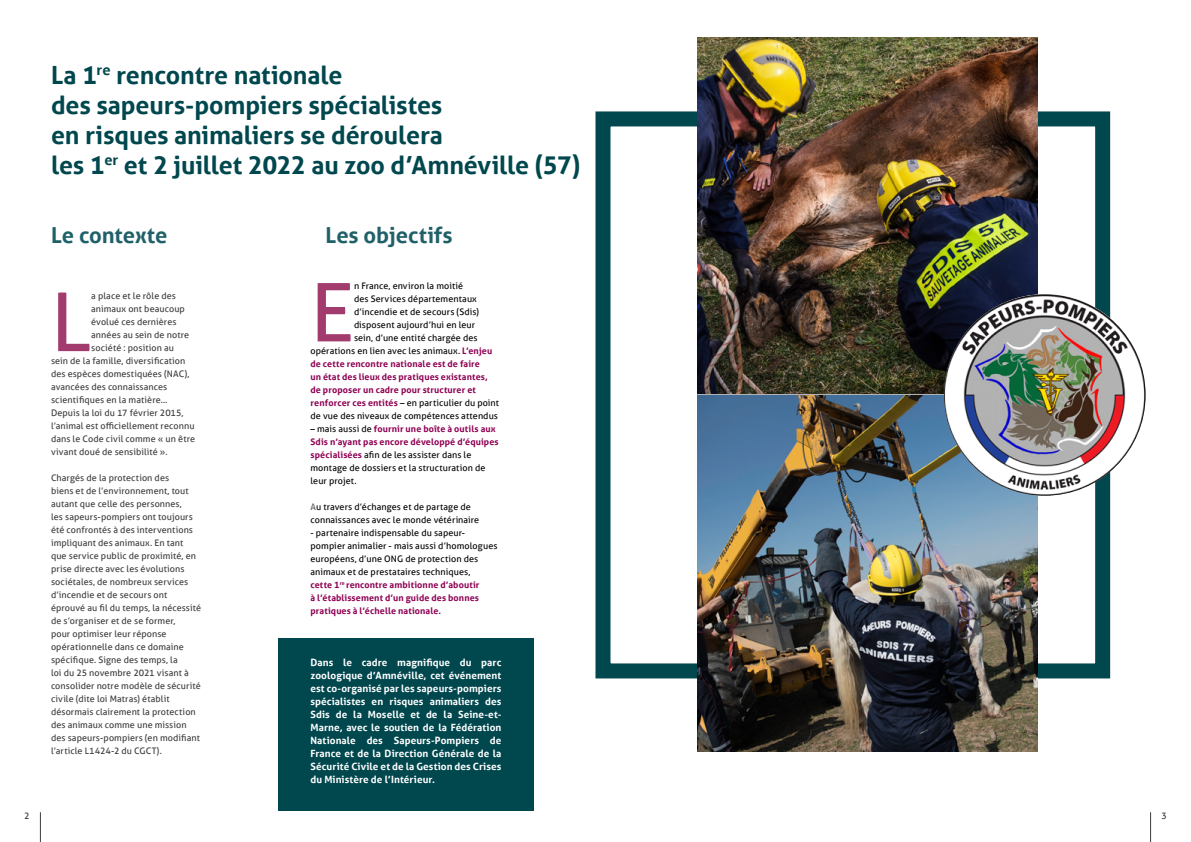
<style>
.page{position:relative;width:1191px;height:842px;background:#fff}
.page>*{position:absolute;margin:0;border:0;box-sizing:border-box;transform-origin:0 0}
.t1{font:81.1px "Aller";color:#a23c6f}
.t2{font:700 25px/30px "Aller";letter-spacing:-.005em;color:#00474e}
.t3{font:700 22px "Aller";letter-spacing:-.005em;color:#206169}
.t4{font:700 10px/13px "Aller";letter-spacing:.005em;color:#fff;text-align:justify}
.t5{font:9px/13px "Aller";letter-spacing:.01em;color:#3c3c3b}
.t6{font:9px/13px "Aller";letter-spacing:.01em;color:#000}
.t7{font:700 9px "Aller";letter-spacing:.01em;color:#8e0053}
.s1{font-weight:700;color:#8e0053}
.s2{color:#575756}
</style>
<div class="page">
<div style="left:278px;top:638px;width:255px;height:173px;background:#00474e"></div>
<div style="left:595px;top:111px;width:515px;height:567px;border:15px solid #00474e"></div>
<img style="left:697px;top:38px;width:340px;height:357px">
<img style="left:697px;top:395px;width:340px;height:357px">
<img style="left:944px;top:294px;width:201px;height:202px;border-radius:101px">
<hr style="left:1150px;top:812px;width:1px;height:30px;background:#3c3c3b">
<hr style="left:40px;top:812px;width:1px;height:30px;background:#3c3c3b">
<h2 class="t2" style="left:51px;top:60px;width:531px">La 1<sup>re</sup> rencontre nationale<br>des sapeurs-pompiers spécialistes<br>en risques animaliers se déroulera<br>les 1<sup>er</sup> et 2 juillet 2022 au zoo d’Amnéville (57)</h2>
<h3 class="t3" style="left:51px;top:222px;width:118px">Le contexte</h3>
<h1 class="t1" style="left:51px;top:273px;width:42px">L</h1>
<p class="t5" style="left:91px;top:289px;width:86px">a place et le rôle des</p>
<p class="t5" style="left:91px;top:302px;width:95px">animaux ont beaucoup</p>
<p class="t5" style="left:91px;top:315px;width:87px">évolué ces dernières</p>
<p class="t5" style="left:91px;top:328px;width:99px">années au sein de notre</p>
<p class="t5" style="left:91px;top:341px;width:84px">société : position au</p>
<p class="t5" style="left:51px;top:354px;width:136px">sein de la famille, diversification</p>
<p class="t5" style="left:51px;top:367px;width:140px">des espèces domestiquées (NAC),</p>
<p class="t5" style="left:51px;top:380px;width:118px">avancées des connaissances</p>
<p class="t5" style="left:51px;top:393px;width:118px">scientifiques en la matière…</p>
<p class="t5" style="left:51px;top:406px;width:134px">Depuis la loi du 17 février 2015,</p>
<p class="t5" style="left:51px;top:419px;width:145px">l’animal est officiellement reconnu</p>
<p class="t5" style="left:51px;top:432px;width:146px">dans le Code civil comme « un être</p>
<p class="t5" style="left:51px;top:445px;width:118px">vivant doué de sensibilité ».</p>
<p class="t5" style="left:51px;top:471px;width:152px">Chargés de la protection des<br>biens et de l’environnement, tout autant que celle des personnes,<br>les sapeurs-pompiers ont toujours été confrontés à des interventions impliquant des animaux. En tant que service public de proximité, en prise directe avec les évolutions sociétales, de nombreux services d’incendie et de secours ont éprouvé au fil du temps, la nécessité de s’organiser et de se former,<br>pour optimiser leur réponse opérationnelle dans ce domaine spécifique. Signe des temps, la<br>loi du 25 novembre 2021 visant à consolider notre modèle de sécurité civile (dite loi Matras) établit désormais clairement la protection des animaux comme une mission des sapeurs-pompiers (en modifiant l’article L1424-2 du CGCT).</p>
<h3 class="t3" style="left:326px;top:222px;width:129px">Les objectifs</h3>
<h1 class="t1" style="left:310px;top:263px;width:45px">E</h1>
<p class="t6" style="left:354px;top:280px;width:111px">n France, environ la moitié</p>
<p class="t6" style="left:354px;top:293px;width:124px">des Services départementaux</p>
<p class="t6" style="left:354px;top:306px;width:127px">d’incendie et de secours (Sdis)</p>
<p class="t6" style="left:354px;top:319px;width:123px">disposent aujourd’hui en leur</p>
<p class="t6" style="left:354px;top:332px;width:125px">sein, d’une entité chargée des</p>
<p class="t6" style="left:310px;top:345px;width:183px">opérations en lien avec les animaux. <span class="s1">L’enjeu</span></p>
<p class="t7" style="left:310px;top:359px;width:171px">de cette rencontre nationale est de faire</p>
<p class="t7" style="left:310px;top:372px;width:179px">un état des lieux des pratiques existantes,</p>
<p class="t7" style="left:310px;top:385px;width:167px">de proposer un cadre pour structurer et</p>
<p class="t6" style="left:310px;top:397px;width:190px"><span class="s1">renforcer ces entités</span> – en particulier du point</p>
<p class="t6" style="left:310px;top:410px;width:189px">de vue des niveaux de compétences attendus</p>
<p class="t6" style="left:310px;top:423px;width:190px">– mais aussi de <span class="s1">fournir une boîte à outils aux Sdis n’ayant pas encore développé d’équipes spécialisées</span> afin de les assister dans le montage de dossiers et la structuration de leur projet.</p>
<p class="t6" style="left:310px;top:501px;width:170px"><span class="s2">A</span>u travers d’échanges et de partage de connaissances avec le monde vétérinaire</p>
<p class="t6" style="left:310px;top:527px;width:188px">- partenaire indispensable du sapeur&shy;pompier animalier - mais aussi d’homologues européens, d’une ONG de protection des animaux et de prestataires techniques,<br><span class="s1">cette 1</span><sup>re</sup> <span class="s1">rencontre ambitionne d’aboutir<br>à l’établissement d’un guide des bonnes pratiques à l’échelle nationale.</span></p>
<p class="t4" style="left:310px;top:656px;width:192px">Dans le cadre magnifique du parc zoologique d’Amnéville, cet événement est co-organisé par les sapeurs-pompiers spécialistes en risques animaliers des Sdis de la Moselle et de la Seine-et-Marne, avec le soutien de la Fédération Nationale des Sapeurs-Pompiers de France et de la Direction Générale de la Sécurité Civile et de la Gestion des Crises du Ministère de l’Intérieur.</p>
<p class="t5" style="left:24px;top:809px;width:7px">2</p>
<p class="t5" style="left:1161px;top:809px;width:7px">3</p>
</div>
